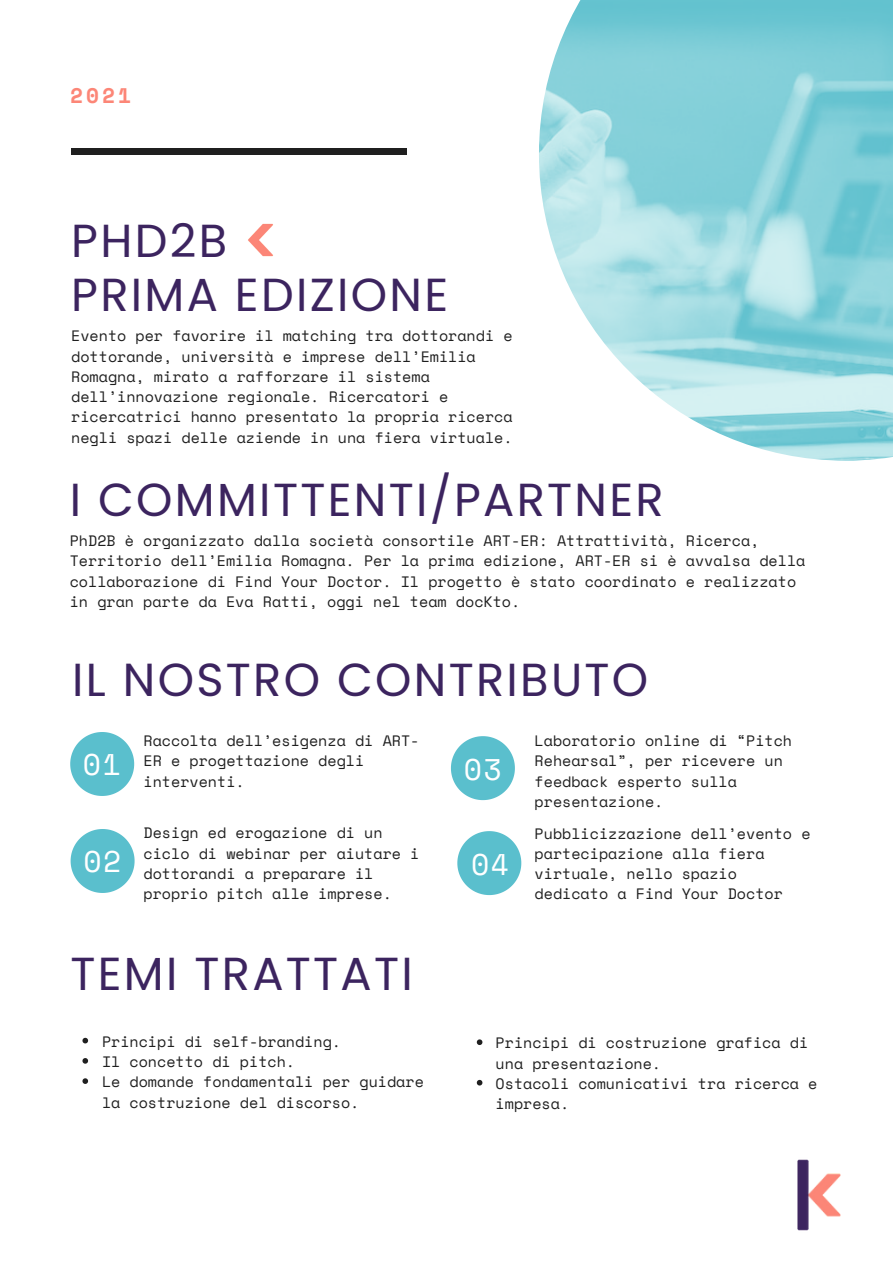
<style>
.page{position:relative;width:893px;height:1264px;background:#fff}
.page>*{position:absolute;margin:0;border:0;box-sizing:border-box;transform-origin:0 0}
.t1{font:46.35px "Poppins";letter-spacing:.05em;color:#3c245f}
.t2{font:29.7px "Space Mono";letter-spacing:.05em;color:#fff}
.t3{font:700 21px "Space Mono";color:#fc8677}
.t4{font:15px/20.2px "Space Mono";color:#1f1f1f}
</style>
<div class="page">
<img style="left:539px;top:0;width:353px;height:460px">
<div style="left:71px;top:148px;width:335px;height:6px;background:#1f1f1f"></div>
<svg style="left:70px;top:732px;width:64px;height:64px"></svg>
<svg style="left:457px;top:831px;width:64px;height:64px"></svg>
<svg style="left:451px;top:736px;width:64px;height:64px"></svg>
<svg style="left:71px;top:829px;width:64px;height:64px"></svg>
<svg style="left:477px;top:1039px;width:5px;height:6px"></svg>
<svg style="left:477px;top:1079px;width:5px;height:6px"></svg>
<img style="left:797px;top:1159px;width:44px;height:72px">
<img style="left:248px;top:223px;width:25px;height:34px">
<svg style="left:82px;top:1037px;width:6px;height:6px"></svg>
<svg style="left:82px;top:1058px;width:6px;height:5px"></svg>
<svg style="left:82px;top:1078px;width:6px;height:5px"></svg>
<p class="t3" style="left:70px;top:79px;width:62px">2021</p>
<p class="t1" style="left:71px;top:208px;width:157px">PHD2B</p>
<p class="t1" style="left:71px;top:262px;width:378px">PRIMA EDIZIONE</p>
<p class="t4" style="left:71px;top:325px;width:443px">Evento per favorire il matching tra dottorandi e dottorande, università e imprese dell’Emilia Romagna, mirato a rafforzare il sistema dell’innovazione regionale. Ricercatori e ricercatrici hanno presentato la propria ricerca negli spazi delle aziende in una fiera virtuale.</p>
<p class="t1" style="left:70px;top:467px;width:595px">I COMMITTENTI/PARTNER</p>
<p class="t4" style="left:70px;top:530px;width:737px">PhD2B è organizzato dalla società consortile ART-ER: Attrattività, Ricerca, Territorio dell’Emilia Romagna. Per la prima edizione, ART-ER si è avvalsa della collaborazione di Find Your Doctor. Il progetto è stato coordinato e realizzato in gran parte da Eva Ratti, oggi nel team docKto.</p>
<p class="t1" style="left:72px;top:647px;width:577px">IL NOSTRO CONTRIBUTO</p>
<p class="t2" style="left:83px;top:742px;width:39px">01</p>
<p class="t2" style="left:83px;top:839px;width:39px">02</p>
<p class="t4" style="left:143px;top:730px;width:277px">Raccolta dell’esigenza di ART-<br>ER e progettazione degli interventi.</p>
<p class="t2" style="left:463px;top:746px;width:39px">03</p>
<p class="t4" style="left:534px;top:730px;width:259px">Laboratorio online di “Pitch<br>Rehearsal”, per ricevere un feedback esperto sulla presentazione.</p>
<p class="t4" style="left:143px;top:822px;width:277px">Design ed erogazione di un ciclo di webinar per aiutare i dottorandi a preparare il proprio pitch alle imprese.</p>
<p class="t4" style="left:534px;top:822px;width:277px">Pubblicizzazione dell’evento e partecipazione alla fiera virtuale, nello spazio dedicato a Find Your Doctor</p>
<p class="t2" style="left:471px;top:841px;width:39px">04</p>
<p class="t1" style="left:70px;top:941px;width:344px">TEMI TRATTATI</p>
<p class="t4" style="left:102px;top:1030px;width:240px">Principi di self-branding.</p>
<p class="t4" style="left:102px;top:1051px;width:194px">Il concetto di pitch.</p>
<p class="t4" style="left:102px;top:1071px;width:323px">Le domande fondamentali per guidare la costruzione del discorso.</p>
<p class="t4" style="left:495px;top:1032px;width:314px">Principi di costruzione grafica di una presentazione.</p>
<p class="t4" style="left:495px;top:1073px;width:323px">Ostacoli comunicativi tra ricerca e impresa.</p>
</div>
